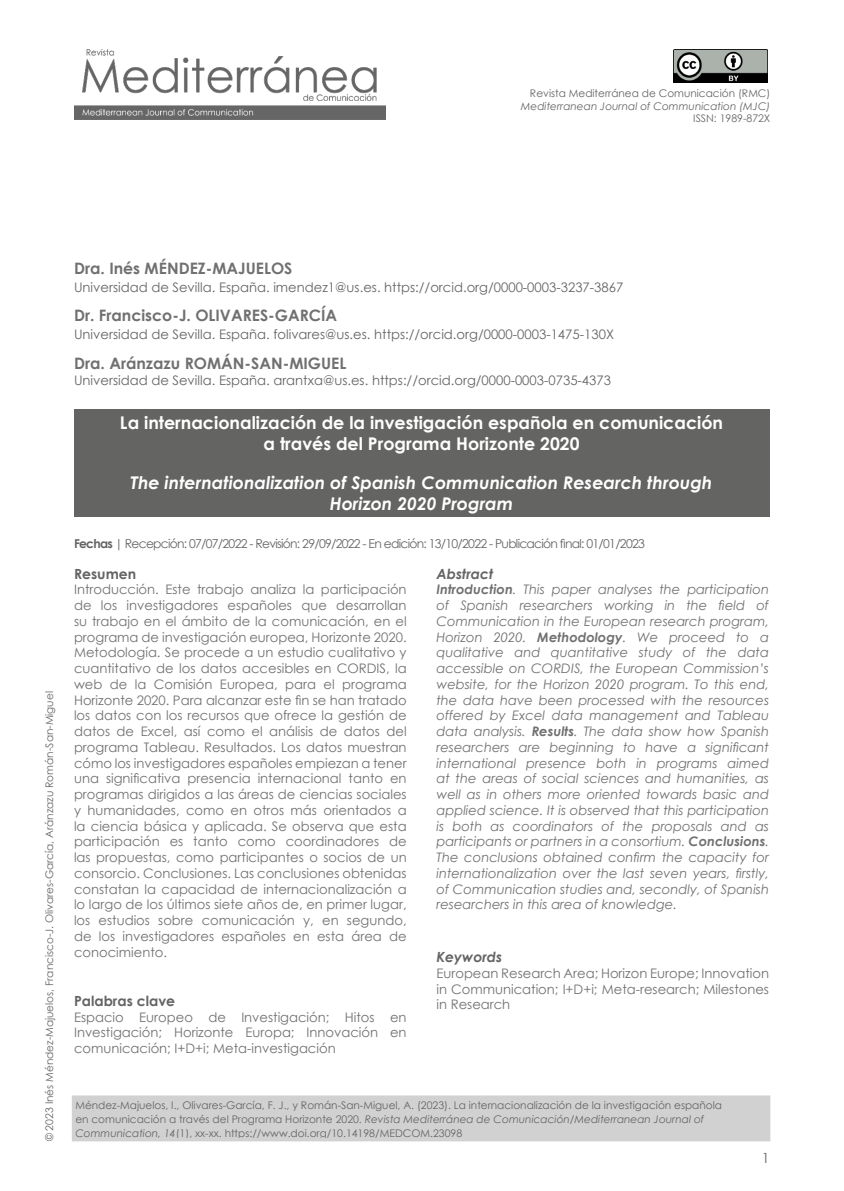
<style>
.page{position:relative;width:844px;height:1191px;background:#fff}
.page>*{position:absolute;margin:0;border:0;box-sizing:border-box;transform-origin:0 0}
.Título_artículo_ESPA{font:700 17.5px/21px "Century Gothic";color:#fff;text-align:center}
.Título_artículo_ESPA-2{font:italic 700 17.5px/21px "Century Gothic";color:#fff;text-align:center}
.Autor_1{font:700 15.75px "Century Gothic";color:#707070}
.Resumen_Título{font:700 14px "Century Gothic";color:#646463}
.Resumen_Título-2{font:italic 700 14px "Century Gothic";color:#646463}
.t1{font:14px "Century Gothic";color:#646463}
.Resumen_CUERPO{font:13.12px/15.8px "Century Gothic";color:#707070;text-align:justify}
.Resumen_CUERPO-2{font:italic 13.12px/15.8px "Century Gothic";color:#707070;text-align:justify}
.Datos_autor{font:13.12px "Century Gothic";color:#646463}
.Fechas{font:12.25px "Century Gothic";letter-spacing:-.06em;color:#646463}
.Cómo_citar{font:10.5px/14px "Century Gothic";color:#646463}
.Autores_lateral{font:10.5px "Century Gothic";color:#646463}
.t2{font:italic 10.5px "Century Gothic";color:#646463}
.s1{font-weight:700}
.s2{font-style:italic}
</style>
<div class="page">
<div style="left:74px;top:409px;width:695px;height:108px;background:#646463"></div>
<div style="left:74px;top:1097px;width:694px;height:42px;background:#d1d1d1"></div>
<div style="left:72px;top:1095px;width:698px;height:46px;border:4px solid #d1d1d1"></div>
<img style="left:74px;top:50px;width:312px;height:69px">
<img style="left:673px;top:50px;width:93px;height:32px">
<p class="Cómo_citar" style="left:530px;top:86px;width:242px">Revista Mediterránea de Comunicación (RMC)</p>
<p class="t2" style="left:520px;top:99px;width:251px">Mediterranean Journal of Communication (MJC)</p>
<p class="Cómo_citar" style="left:693px;top:111px;width:79px">ISSN: 1989-872X</p>
<p class="Autores_lateral" style="left:42px;top:1141px;width:451px;rotate:-90deg">© 2023 Inés Méndez-Majuelos, Francisco-J. Olivares-García, Aránzazu Román-San-Miguel</p>
<p class="Autor_1" style="left:74px;top:256px;width:220px">Dra. Inés MÉNDEZ-MAJUELOS</p>
<p class="Datos_autor" style="left:74px;top:278px;width:550px">Universidad de Sevilla. España. imendez1@us.es. https://orcid.org/0000-0003-3237-3867</p>
<p class="Autor_1" style="left:74px;top:304px;width:265px">Dr. Francisco-J. OLIVARES-GARCÍA</p>
<p class="Datos_autor" style="left:74px;top:325px;width:541px">Universidad de Sevilla. España. folivares@us.es. https://orcid.org/0000-0003-1475-130X</p>
<p class="Autor_1" style="left:74px;top:351px;width:274px">Dra. Aránzazu ROMÁN-SAN-MIGUEL</p>
<p class="Datos_autor" style="left:74px;top:370px;width:538px">Universidad de Sevilla. España. arantxa@us.es. https://orcid.org/0000-0003-0735-4373</p>
<p class="Título_artículo_ESPA" style="left:120px;top:411px;width:604px">La internacionalización de la investigación española en comunicación a través del Programa Horizonte 2020</p>
<p class="Título_artículo_ESPA-2" style="left:131px;top:471px;width:583px">The internationalization of Spanish Communication Research through<br>Horizon 2020 Program</p>
<p class="Fechas" style="left:74px;top:535px;width:572px"><span class="s1">Fechas</span> | Recepción: 07/07/2022 - Revisión: 29/09/2022 - En edición: 13/10/2022 - Publicación final: 01/01/2023</p>
<p class="Resumen_Título" style="left:74px;top:563px;width:64px">Resumen</p>
<p class="Resumen_CUERPO" style="left:74px;top:581px;width:334px">Introducción. Este trabajo analiza la participación de los investigadores españoles que desarrollan su trabajo en el ámbito de la comunicación, en el programa de investigación europea, Horizonte 2020.<br>Metodología. Se procede a un estudio cualitativo y cuantitativo de los datos accesibles en CORDIS, la web de la Comisión Europea, para el programa Horizonte 2020. Para alcanzar este fin se han tratado los datos con los recursos que ofrece la gestión de datos de Excel, así como el análisis de datos del programa Tableau. Resultados. Los datos muestran cómo los investigadores españoles empiezan a tener una significativa presencia internacional tanto en programas dirigidos a las áreas de ciencias sociales y humanidades, como en otros más orientados a la ciencia básica y aplicada. Se observa que esta participación es tanto como coordinadores de las propuestas, como participantes o socios de un consorcio. Conclusiones. Las conclusiones obtenidas constatan la capacidad de internacionalización a lo largo de los últimos siete años de, en primer lugar, los estudios sobre comunicación y, en segundo, de los investigadores españoles en esta área de conocimiento.</p>
<p class="Resumen_Título" style="left:74px;top:990px;width:103px">Palabras clave</p>
<p class="Resumen_CUERPO" style="left:74px;top:1008px;width:334px">Espacio Europeo de Investigación; Hitos en Investigación; Horizonte Europa; Innovación en comunicación; I+D+i; Meta-investigación</p>
<p class="Resumen_Título-2" style="left:436px;top:563px;width:58px">Abstract</p>
<p class="Resumen_CUERPO-2" style="left:436px;top:581px;width:334px"><span class="s1">Introduction</span>. This paper analyses the participation of Spanish researchers working in the field of Communication in the European research program, Horizon 2020. <span class="s1">Methodology</span>. We proceed to a qualitative and quantitative study of the data accessible on CORDIS, the European Commission’s website, for the Horizon 2020 program. To this end, the data have been processed with the resources offered by Excel data management and Tableau data analysis. <span class="s1">Results</span>. The data show how Spanish researchers are beginning to have a significant international presence both in programs aimed at the areas of social sciences and humanities, as well as in others more oriented towards basic and applied science. It is observed that this participation is both as coordinators of the proposals and as participants or partners in a consortium. <span class="s1">Conclusions</span>.<br>The conclusions obtained confirm the capacity for internationalization over the last seven years, firstly, of Communication studies and, secondly, of Spanish researchers in this area of knowledge.</p>
<p class="Resumen_Título-2" style="left:436px;top:946px;width:67px">Keywords</p>
<p class="Resumen_CUERPO" style="left:436px;top:965px;width:334px">European Research Area; Horizon Europe; Innovation in Communication; I+D+i; Meta-research; Milestones in Research</p>
<p class="Cómo_citar" style="left:75px;top:1097px;width:648px">Méndez-Majuelos, I., Olivares-García, F. J., y Román-San-Miguel, A. (2023). La internacionalización de la investigación española en comunicación a través del Programa Horizonte 2020. <span class="s2">Revista Mediterránea de Comunicación/Mediterranean Journal of<br>Communication, 14</span>(1), xx-xx. https://www.doi.org/10.14198/MEDCOM.23098</p>
<p class="t1" style="left:761px;top:1148px;width:9px">1</p>
</div>
